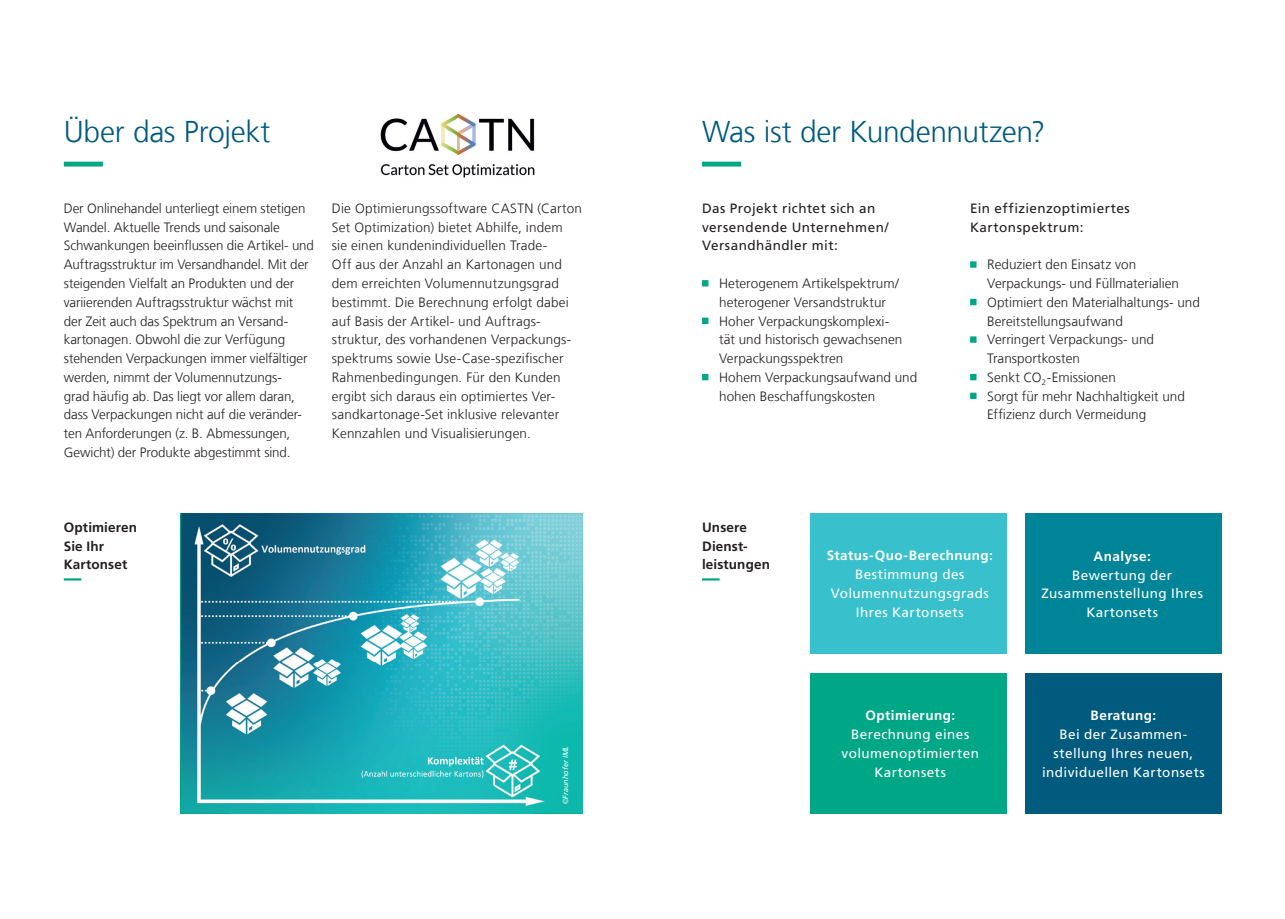
<style>
.page{position:relative;width:1285px;height:919px;background:#fff}
.page>*{position:absolute;margin:0;border:0;box-sizing:border-box;transform-origin:0 0}
.t1{font:300 30px "Frutiger LT Com";letter-spacing:-.015em;color:#005b7f}
.t2{font:300 13.5px/18.8px "Frutiger LT Com";letter-spacing:.005em;color:#231f20}
.t3{font:13.5px/18.8px "Frutiger LT Com";letter-spacing:.035em;color:#fff;text-align:center}
.t4{font:13.5px/18.8px "Frutiger LT Com";letter-spacing:.03em;color:#231f20}
.t5{font:700 13.5px "Frutiger LT Com";letter-spacing:.035em;color:#fff}
.t6{font:700 13.5px/18.8px "Frutiger LT Com";letter-spacing:.01em;color:#231f20}
.t7{font:italic 7.5px "Frutiger LT Com";color:#fff}
.s1{font-weight:300;font-style:normal}
</style>
<div class="page">
<img style="left:380px;top:113px;width:155px;height:65px">
<svg style="left:64px;top:162px;width:39px;height:4px"></svg>
<svg style="left:702px;top:162px;width:40px;height:4px"></svg>
<svg style="left:702px;top:578px;width:18px;height:2px"></svg>
<svg style="left:64px;top:578px;width:18px;height:2px"></svg>
<svg style="left:970px;top:261px;width:7px;height:7px"></svg>
<svg style="left:970px;top:299px;width:7px;height:6px"></svg>
<svg style="left:970px;top:336px;width:7px;height:7px"></svg>
<svg style="left:970px;top:374px;width:7px;height:6px"></svg>
<svg style="left:970px;top:392px;width:7px;height:7px"></svg>
<svg style="left:702px;top:280px;width:7px;height:6px"></svg>
<svg style="left:702px;top:317px;width:7px;height:7px"></svg>
<svg style="left:702px;top:374px;width:7px;height:6px"></svg>
<div style="left:810px;top:513px;width:196px;height:140px;background:#38c1cc"></div>
<div style="left:1024px;top:513px;width:196px;height:140px;background:#008598"></div>
<div style="left:810px;top:673px;width:196px;height:140px;background:#00a786"></div>
<div style="left:1024px;top:673px;width:196px;height:140px;background:#005b7f"></div>
<img style="left:181px;top:513px;width:402px;height:49px">
<img style="left:181px;top:562px;width:50px;height:251px">
<img style="left:533px;top:562px;width:50px;height:251px">
<img style="left:231px;top:805px;width:302px;height:8px">
<img style="left:195px;top:520px;width:349px;height:285px">
<h1 class="t1" style="left:64px;top:114px;width:208px">Über das Projekt</h1>
<h1 class="t1" style="left:702px;top:114px;width:345px">Was ist der Kundennutzen?</h1>
<p class="t2" style="left:64px;top:199px;width:252px">Der Onlinehandel unterliegt einem stetigen Wandel. Aktuelle Trends und saisonale Schwankungen beeinflussen die Artikel- und Auftragsstruktur im Versandhandel. Mit der steigenden Vielfalt an Produkten und der variierenden Auftragsstruktur wächst mit der Zeit auch das Spektrum an Versand&shy;kartonagen. Obwohl die zur Verfügung stehenden Verpackungen immer vielfältiger werden, nimmt der Volumennutzungs-<br>grad häufig ab. Das liegt vor allem daran, dass Verpackungen nicht auf die veränder&shy;ten Anforderungen (z. B. Abmessungen, Gewicht) der Produkte abgestimmt sind.</p>
<p class="t2" style="left:332px;top:199px;width:251px">Die Optimierungssoftware CASTN (Carton Set Optimization) bietet Abhilfe, indem<br>sie einen kundenindividuellen Trade-<br>Off aus der Anzahl an Kartonagen und dem erreichten Volumennutzungsgrad bestimmt. Die Berechnung erfolgt dabei auf Basis der Artikel- und Auftrags&shy;struktur, des vorhandenen Verpackungs&shy;spektrums sowie Use-Case-spezifischer Rahmenbedingungen. Für den Kunden ergibt sich daraus ein optimiertes Ver&shy;sandkartonage-Set inklusive relevanter Kennzahlen und Visualisierungen.</p>
<p class="t4" style="left:969px;top:199px;width:161px">Ein effizienzoptimiertes<br>Kartonspektrum:</p>
<p class="t4" style="left:702px;top:199px;width:188px">Das Projekt richtet sich an versendende Unternehmen/<br>Versandhändler mit:</p>
<p class="t2" style="left:986px;top:255px;width:214px">Reduziert den Einsatz von<br>Verpackungs- und Füllmaterialien<br>Optimiert den Materialhaltungs- und<br>Bereitstellungsaufwand<br>Verringert Verpackungs- und<br>Transportkosten<br>Senkt CO<sub>2</sub>-Emissionen<br>Sorgt für mehr Nachhaltigkeit und<br>Effizienz durch Vermeidung</p>
<p class="t2" style="left:719px;top:274px;width:200px">Heterogenem Artikelspektrum/ heterogener Versandstruktur<br>Hoher Verpackungskomplexi-<br>tät und historisch gewachsenen<br>Verpackungsspektren<br>Hohem Verpackungsaufwand und hohen Beschaffungskosten</p>
<p class="t6" style="left:64px;top:518px;width:75px">Optimieren<br>Sie Ihr<br>Kartonset</p>
<p class="t7" style="left:561px;top:804px;width:60px;rotate:-90deg"><span class="s1">©</span>Fraunhofer IML</p>
<p class="t6" style="left:702px;top:518px;width:69px">Unsere<br>Dienst&shy;leistungen</p>
<p class="t5" style="left:826px;top:547px;width:168px">Status-Quo-Berechnung:</p>
<p class="t3" style="left:830px;top:565px;width:160px">Bestimmung des<br>Volumennutzungsgrads<br>Ihres Kartonsets</p>
<p class="t5" style="left:865px;top:707px;width:91px">Optimierung:</p>
<p class="t3" style="left:841px;top:725px;width:139px">Berechnung eines volumenoptimierten<br>Kartonsets</p>
<p class="t5" style="left:1093px;top:548px;width:59px">Analyse:</p>
<p class="t3" style="left:1041px;top:565px;width:163px">Bewertung der<br>Zusammenstellung Ihres<br>Kartonsets</p>
<p class="t5" style="left:1090px;top:707px;width:67px">Beratung:</p>
<p class="t3" style="left:1041px;top:725px;width:164px">Bei der Zusammen&shy;stellung Ihres neuen, individuellen Kartonsets</p>
</div>
